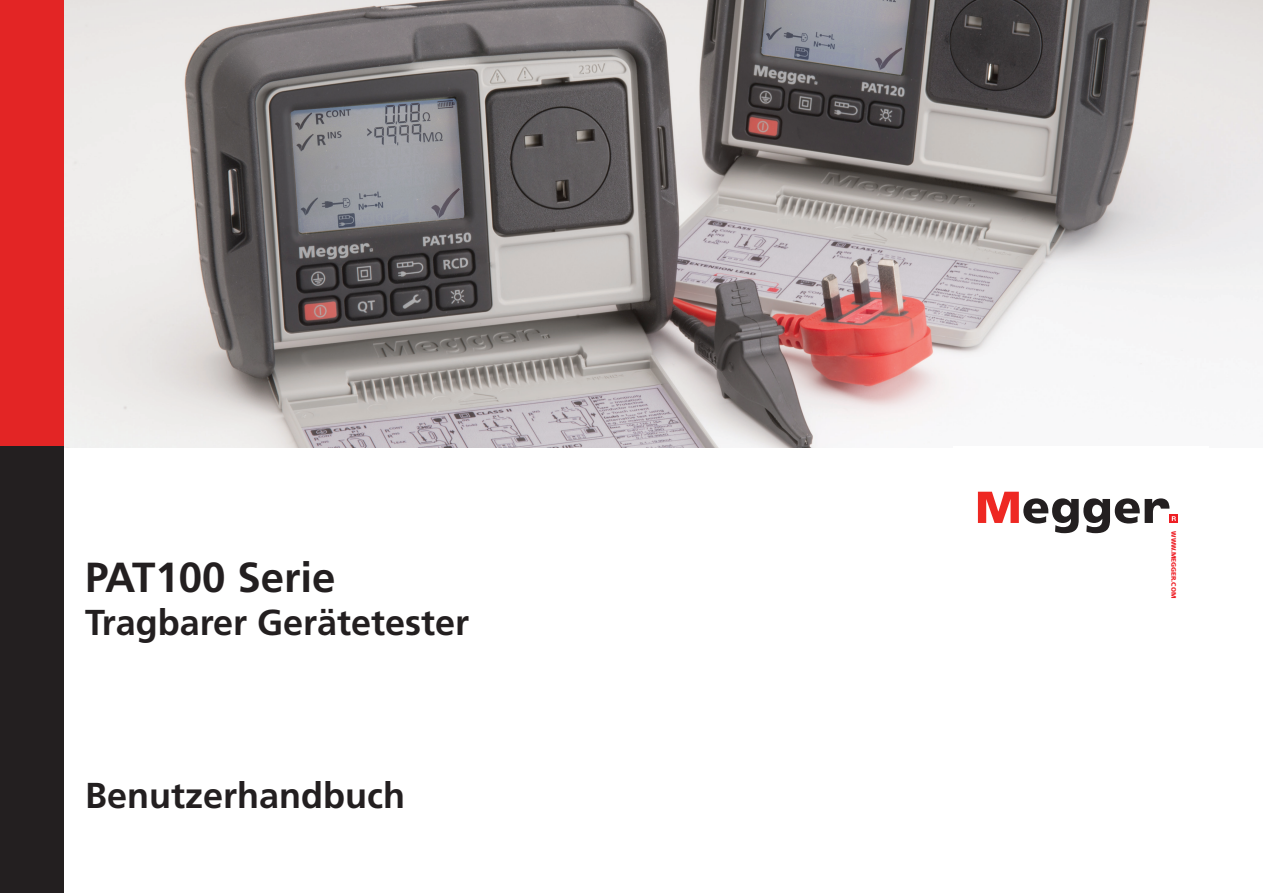
<style>
.page{position:relative;width:1263px;height:893px;background:#fff}
.page>*{position:absolute;margin:0;border:0;box-sizing:border-box;transform-origin:0 0}
.t1{font:700 42px "Frutiger LT Std";color:#231f20}
.t2{font:700 36px "Frutiger LT Std";color:#231f20}
.t3{font:900 6.45px "Frutiger";color:#ee1d23}
</style>
<div class="page">
<img style="left:64px;top:0;width:1199px;height:448px">
<div style="left:0;top:0;width:64px;height:446px;background:#e32525"></div>
<div style="left:0;top:446px;width:64px;height:447px;background:#231f20"></div>
<div style="left:954px;top:446px;width:255px;height:181px;background:#fff"></div>
<div style="left:1169px;top:515px;width:9px;height:8px;background:#ee1d23"></div>
<svg style="left:978px;top:492px;width:198px;height:41px"></svg>
<p class="t1" style="left:85px;top:553px;width:252px">PAT100 Serie</p>
<p class="t2" style="left:85px;top:601px;width:386px">Tragbarer Gerätetester</p>
<p class="t2" style="left:85px;top:774px;width:322px">Benutzerhandbuch</p>
<p class="t3" style="left:1177px;top:531px;width:69px;rotate:90deg">WWW.MEGGER.COM</p>
</div>
